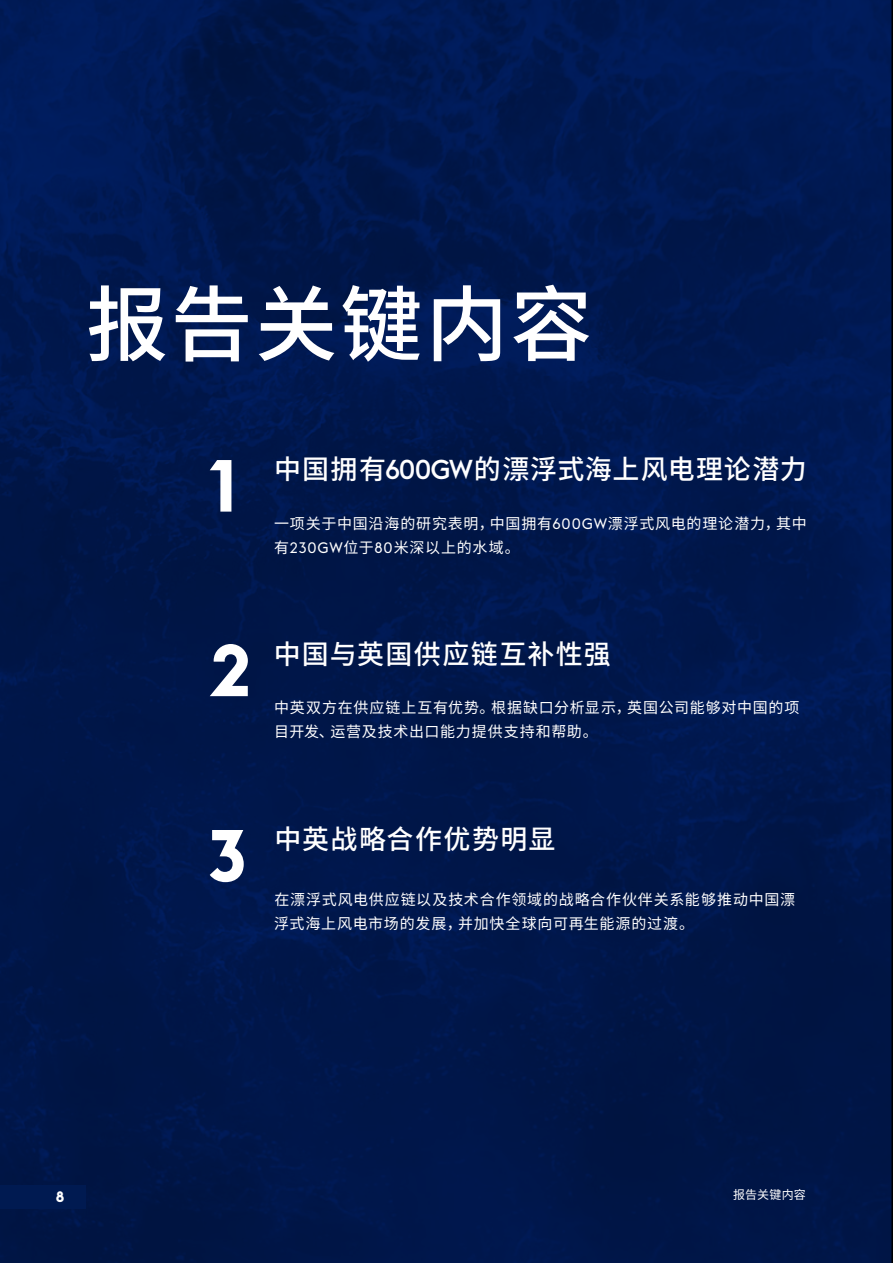
<style>
.page{position:relative;width:893px;height:1263px;background:#fff}
.page>*{position:absolute;margin:0;border:0;box-sizing:border-box;transform-origin:0 0}
.Section_nested_title{font:500 82.5px "Noto Sans SC";letter-spacing:.025em;color:#fff}
.t1{font:700 72.6px "Euclid Flex B";color:#fff}
.t2{font:500 27px "Noto Sans SC";letter-spacing:.045em;color:#fff}
.Body_copy__10pt{font:15px/24px "Noto Sans SC";letter-spacing:.055em;color:#fff}
.Folio{font:700 15px "Euclid Flex B";color:#fff}
.Folio-2{font:12px "Noto Sans SC";letter-spacing:.01em;color:#fff}
.s1{font-family:"Euclid Flex B"}
</style>
<div class="page">
<img style="left:0;top:0;width:893px;height:1263px">
<div style="left:0;top:1185px;width:86px;height:24px;background:#001a51"></div>
<p class="Section_nested_title" style="left:86px;top:278px;width:508px">报告关键内容</p>
<p class="t1" style="left:210px;top:444px;width:28px">1</p>
<p class="t2" style="left:274px;top:454px;width:534px">中国拥有<span class="s1">600GW</span>的漂浮式海上风电理论潜力</p>
<p class="Body_copy__10pt" style="left:274px;top:511px;width:534px">一项关于中国沿海的研究表明，中国拥有<span class="s1">600GW</span>漂浮式风电的理论潜力，其中有<span class="s1">230GW</span>位于<span class="s1">80</span>米深以上的水域。</p>
<p class="t1" style="left:210px;top:629px;width:43px">2</p>
<p class="t2" style="left:274px;top:639px;width:338px">中国与英国供应链互补性强</p>
<p class="Body_copy__10pt" style="left:274px;top:696px;width:527px">中英双方在供应链上互有优势。根据缺口分析显示，英国公司能够对中国的项目开发、运营及技术出口能力提供支持和帮助。</p>
<p class="t1" style="left:208px;top:814px;width:40px">3</p>
<p class="t2" style="left:275px;top:824px;width:283px">中英战略合作优势明显</p>
<p class="Body_copy__10pt" style="left:274px;top:887px;width:522px">在漂浮式风电供应链以及技术合作领域的战略合作伙伴关系能够推动中国漂浮式海上风电市场的发展，并加快全球向可再生能源的过渡。</p>
<p class="Folio" style="left:56px;top:1188px;width:10px">8</p>
<p class="Folio-2" style="left:733px;top:1188px;width:74px">报告关键内容</p>
</div>
